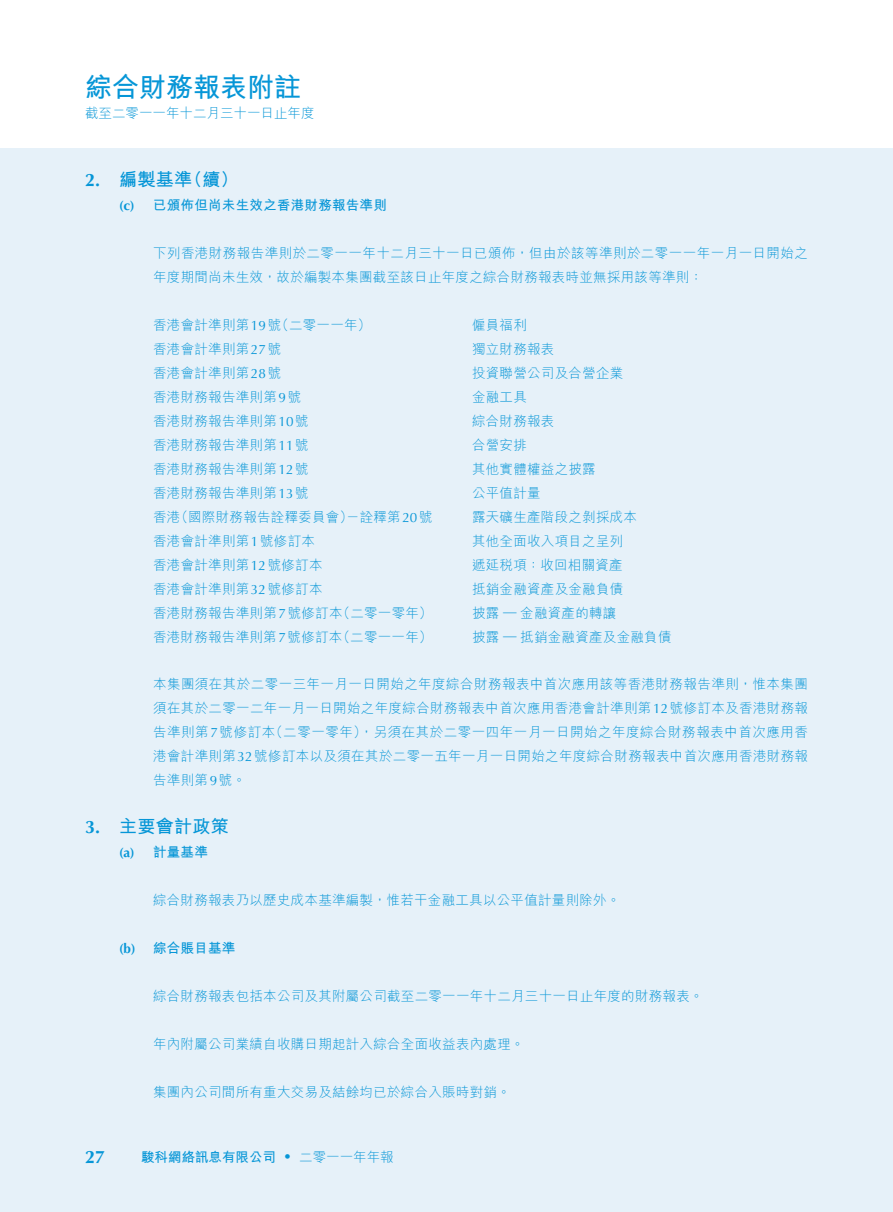
<style>
.page{position:relative;width:893px;height:1212px;background:#fff}
.page>*{position:absolute;margin:0;border:0;box-sizing:border-box;transform-origin:0 0}
.t1{font:700 27px "M Hei HK";color:#0696d7}
.t2{font:700 18px "M Hei HK";letter-spacing:.02em;color:#0696d7}
.t3{font:700 18px "Optima LT Std";color:#0696d7}
.t4{font:300 13.5px/24px "M Hei HK";letter-spacing:.02em;color:#0696d7}
.t5{font:700 13.5px "M Hei HK";letter-spacing:.02em;color:#0696d7}
.t6{font:700 13.5px "M Hei HK";color:#0696d7}
.t7{font:300 13.5px "M Hei HK";color:#0696d7}
.s1{font-family:"Optima LT Std"}
.s2{font-family:"Optima LT Std";font-weight:400}
.s3{font-weight:300}
</style>
<div class="page">
<div style="left:0;top:149px;width:893px;height:1063px;background:#e6f1f9"></div>
<h1 class="t1" style="left:85px;top:67px;width:217px">綜合財務報表附註</h1>
<p class="t7" style="left:85px;top:106px;width:231px">截至二零一一年十二月三十一日止年度</p>
<h2 class="t2" style="left:85px;top:166px;width:155px"><span class="s1">2.</span> 編製基準（續）</h2>
<p class="t5" style="left:119px;top:195px;width:269px"><span class="s1">(c)</span> 已頒佈但尚未生效之香港財務報告準則</p>
<p class="t4" style="left:153px;top:241px;width:656px">下列香港財務報告準則於二零一一年十二月三十一日已頒佈，但由於該等準則於二零一一年一月一日開始之年度期間尚未生效，故於編製本集團截至該日止年度之綜合財務報表時並無採用該等準則：</p>
<p class="t4" style="left:153px;top:313px;width:219px">香港會計準則第<span class="s2">19</span>號（二零一一年）</p>
<p class="t4" style="left:472px;top:313px;width:56px">僱員福利</p>
<p class="t4" style="left:153px;top:337px;width:130px">香港會計準則第<span class="s2">27</span>號</p>
<p class="t4" style="left:472px;top:337px;width:84px">獨立財務報表</p>
<p class="t4" style="left:153px;top:361px;width:130px">香港會計準則第<span class="s2">28</span>號</p>
<p class="t4" style="left:472px;top:361px;width:153px">投資聯營公司及合營企業</p>
<p class="t4" style="left:153px;top:385px;width:150px">香港財務報告準則第<span class="s2">9</span>號</p>
<p class="t4" style="left:472px;top:385px;width:56px">金融工具</p>
<p class="t4" style="left:153px;top:409px;width:157px">香港財務報告準則第<span class="s2">10</span>號</p>
<p class="t4" style="left:472px;top:409px;width:84px">綜合財務報表</p>
<p class="t4" style="left:153px;top:433px;width:157px">香港財務報告準則第<span class="s2">11</span>號</p>
<p class="t4" style="left:472px;top:433px;width:56px">合營安排</p>
<p class="t4" style="left:153px;top:457px;width:157px">香港財務報告準則第<span class="s2">12</span>號</p>
<p class="t4" style="left:472px;top:457px;width:125px">其他實體權益之披露</p>
<p class="t4" style="left:153px;top:481px;width:157px">香港財務報告準則第<span class="s2">13</span>號</p>
<p class="t4" style="left:472px;top:481px;width:70px">公平值計量</p>
<p class="t4" style="left:153px;top:505px;width:281px">香港（國際財務報告詮釋委員會）－詮釋第<span class="s2">20</span>號</p>
<p class="t4" style="left:472px;top:505px;width:166px">露天礦生產階段之剝採成本</p>
<p class="t4" style="left:153px;top:529px;width:163px">香港會計準則第<span class="s2">1</span>號修訂本</p>
<p class="t4" style="left:472px;top:529px;width:153px">其他全面收入項目之呈列</p>
<p class="t4" style="left:153px;top:553px;width:171px">香港會計準則第<span class="s2">12</span>號修訂本</p>
<p class="t4" style="left:472px;top:553px;width:152px">遞延稅項：收回相關資產</p>
<p class="t4" style="left:153px;top:577px;width:171px">香港會計準則第<span class="s2">32</span>號修訂本</p>
<p class="t4" style="left:472px;top:577px;width:153px">抵銷金融資產及金融負債</p>
<p class="t4" style="left:153px;top:601px;width:281px">香港財務報告準則第<span class="s2">7</span>號修訂本（二零一零年）</p>
<p class="t4" style="left:472px;top:601px;width:146px">披露 <span class="s2">—</span> 金融資產的轉讓</p>
<p class="t4" style="left:153px;top:625px;width:281px">香港財務報告準則第<span class="s2">7</span>號修訂本（二零一一年）</p>
<p class="t4" style="left:472px;top:625px;width:201px">披露 <sup>—</sup> 抵銷金融資產及金融負債</p>
<p class="t4" style="left:153px;top:671px;width:656px;text-align:justify">本集團須在其於二零一三年一月一日開始之年度綜合財務報表中首次應用該等香港財務報告準則，惟本集團須在其於二零一二年一月一日開始之年度綜合財務報表中首次應用香港會計準則第<span class="s2">12</span>號修訂本及香港財務報告準則第<span class="s2">7</span>號修訂本（二零一零年），另須在其於二零一四年一月一日開始之年度綜合財務報表中首次應用香港會計準則第<span class="s2">32</span>號修訂本以及須在其於二零一五年一月一日開始之年度綜合財務報表中首次應用香港財務報告準則第<span class="s2">9</span>號。</p>
<h2 class="t2" style="left:85px;top:813px;width:145px"><span class="s1">3.</span> 主要會計政策</h2>
<p class="t5" style="left:119px;top:842px;width:90px"><span class="s1">(a)</span> 計量基準</p>
<p class="t4" style="left:153px;top:887px;width:469px">綜合財務報表乃以歷史成本基準編製，惟若干金融工具以公平值計量則除外。</p>
<p class="t5" style="left:119px;top:938px;width:118px"><span class="s1">(b)</span> 綜合賬目基準</p>
<p class="t4" style="left:153px;top:983px;width:552px">綜合財務報表包括本公司及其附屬公司截至二零一一年十二月三十一日止年度的財務報表。</p>
<p class="t4" style="left:153px;top:1031px;width:373px">年內附屬公司業績自收購日期起計入綜合全面收益表內處理。</p>
<p class="t4" style="left:153px;top:1079px;width:359px">集團內公司間所有重大交易及結餘均已於綜合入賬時對銷。</p>
<h2 class="t3" style="left:85px;top:1146px;width:22px">27</h2>
<p class="t6" style="left:141px;top:1147px;width:254px">駿科網絡訊息有限公司 <span class="s2">•</span> <span class="s3">二零一一年年報</span></p>
</div>
